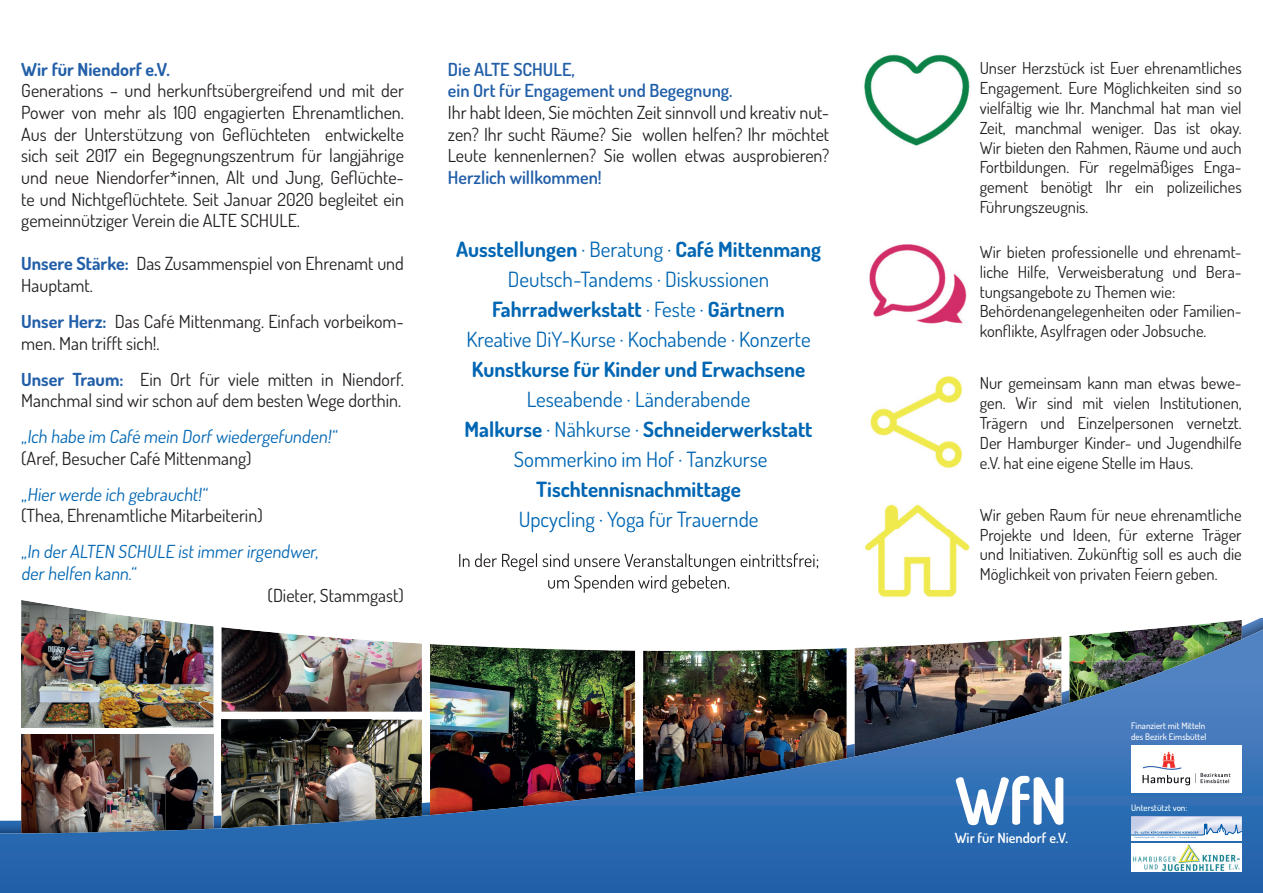
<style>
.page{position:relative;width:1263px;height:893px;background:#fff}
.page>*{position:absolute;margin:0;border:0;box-sizing:border-box;transform-origin:0 0}
.t1{font:21px/30px "Dosis";color:#0166b3;text-align:center}
.t2{font:700 21px "Dosis";color:#0166b3}
.t3{font:18px/21.6px "Dosis";color:#231f20}
.t4{font:18px/21.6px "Dosis";color:#0166b3}
.t5{font:600 18px/21.6px "Dosis";color:#225fa8}
.t6{font:700 18px "Dosis";color:#225fa8}
.t7{font:16.5px/19.8px "Dosis";color:#231f20;text-align:justify}
.t8{font:600 14.1px "Dosis";color:#fff}
.t9{font:500 9px/10.8px "Dosis";color:#fff}
.s1{font-weight:700;color:#225fa8}
.s2{font-weight:700}
</style>
<div class="page">
<img style="left:864px;top:54px;width:106px;height:92px">
<img style="left:870px;top:376px;width:93px;height:92px">
<img style="left:869px;top:244px;width:98px;height:80px">
<img style="left:884px;top:504px;width:64px;height:93px">
<img style="left:21px;top:611px;width:65px;height:18px">
<img style="left:21px;top:529px;width:874px;height:82px">
<img style="left:947px;top:529px;width:316px;height:100px">
<img style="left:894px;top:600px;width:54px;height:29px">
<img style="left:86px;top:610px;width:809px;height:19px">
<img style="left:520px;top:529px;width:238px;height:3px">
<img style="left:459px;top:553px;width:360px;height:18px">
<img style="left:548px;top:575px;width:181px;height:18px">
<img style="left:0;top:629px;width:1263px;height:264px">
<svg style="left:956px;top:776px;width:107px;height:49px"></svg>
<img style="left:1131px;top:745px;width:111px;height:47px">
<div style="left:1131px;top:817px;width:111px;height:23px;background:#fff"></div>
<svg style="left:1131px;top:817px;width:111px;height:21px"></svg>
<div style="left:1131px;top:843px;width:111px;height:29px;background:#fff"></div>
<img style="left:1132px;top:844px;width:108px;height:28px">
<p class="t6" style="left:21px;top:58px;width:150px">Wir für Niendorf e.V.</p>
<p class="t3" style="left:21px;top:80px;width:384px;text-align:justify">Generations – und herkunftsübergreifend und mit der Power von mehr als 100 engagierten Ehrenamtlichen.<br>Aus der Unterstützung von Geflüchteten entwickelte sich seit 2017 ein Begegnungszentrum für langjährige und neue Niendorfer*innen, Alt und Jung, Geflüchte&shy;te und Nichtgeflüchtete. Seit Januar 2020 begleitet ein gemeinnütziger Verein die ALTE SCHULE.</p>
<p class="t3" style="left:21px;top:252px;width:384px"><span class="s1">Unsere Stärke:</span> Das Zusammenspiel von Ehrenamt und<br>Hauptamt.</p>
<p class="t3" style="left:21px;top:310px;width:384px"><span class="s1">Unser Herz:</span> Das Café Mittenmang. Einfach vorbeikom&shy;men. Man trifft sich!.</p>
<p class="t3" style="left:21px;top:368px;width:384px"><span class="s1">Unser Traum:</span> Ein Ort für viele mitten in Niendorf.<br>Manchmal sind wir schon auf dem besten Wege dorthin.</p>
<p class="t4" style="left:21px;top:425px;width:320px">„Ich habe im Café mein Dorf wiedergefunden!“</p>
<p class="t3" style="left:21px;top:447px;width:232px">(Aref, Besucher Café Mittenmang)</p>
<p class="t4" style="left:21px;top:483px;width:190px">„Hier werde ich gebraucht!“</p>
<p class="t3" style="left:21px;top:504px;width:243px">(Thea, Ehrenamtliche Mitarbeiterin)</p>
<p class="t4" style="left:21px;top:540px;width:301px">„In der ALTEN SCHULE ist immer irgendwer, der helfen kann.“</p>
<p class="t3" style="left:268px;top:584px;width:138px">(Dieter, Stammgast)</p>
<p class="t5" style="left:448px;top:58px;width:286px">Die ALTE SCHULE,<br>ein Ort für Engagement und Begegnung.</p>
<p class="t3" style="left:448px;top:101px;width:383px;text-align:justify">Ihr habt Ideen, Sie möchten Zeit sinnvoll und kreativ nut&shy;zen? Ihr sucht Räume? Sie wollen helfen? Ihr möchtet Leute kennenlernen? Sie wollen etwas ausprobieren?</p>
<p class="t5" style="left:448px;top:166px;width:155px">Herzlich willkommen!</p>
<p class="t1" style="left:456px;top:234px;width:366px"><span class="s2">Ausstellungen</span> · Beratung · <span class="s2">Café Mittenmang </span>Deutsch-Tandems · Diskussionen <span class="s2">Fahrradwerkstatt</span> · Feste · <span class="s2">Gärtnern<br></span>Kreative DiY-Kurse · Kochabende · Konzerte</p>
<p class="t2" style="left:472px;top:356px;width:335px">Kunstkurse für Kinder und Erwachsene</p>
<p class="t1" style="left:465px;top:384px;width:349px">Leseabende · Länderabende<br><span class="s2">Malkurse</span> · Nähkurse · <span class="s2">Schneiderwerkstatt<br></span>Sommerkino im Hof · Tanzkurse</p>
<p class="t2" style="left:536px;top:476px;width:206px">Tischtennisnachmittage</p>
<p class="t1" style="left:519px;top:504px;width:241px">Upcycling · Yoga für Trauernde</p>
<p class="t7" style="left:980px;top:58px;width:263px">Unser Herzstück ist Euer ehrenamtliches Engagement. Eure Möglichkeiten sind so vielfältig wie Ihr. Manchmal hat man viel Zeit, manchmal weniger. Das ist okay.<br>Wir bieten den Rahmen, Räume und auch Fortbildungen. Für regelmäßiges Enga&shy;gement benötigt Ihr ein polizeiliches Führungszeugnis.</p>
<p class="t7" style="left:980px;top:242px;width:263px;text-align:left">Wir bieten professionelle und ehrenamt&shy;liche Hilfe, Verweisberatung und Bera&shy;tungsangebote zu Themen wie:<br>Behördenangelegenheiten oder Familien&shy;konflikte, Asylfragen oder Jobsuche.</p>
<p class="t7" style="left:980px;top:373px;width:263px">Nur gemeinsam kann man etwas bewe&shy;gen. Wir sind mit vielen Institutionen, Trägern und Einzelpersonen vernetzt.<br>Der Hamburger Kinder- und Jugendhilfe e.V. hat eine eigene Stelle im Haus.</p>
<p class="t7" style="left:980px;top:504px;width:263px">Wir geben Raum für neue ehrenamtliche Projekte und Ideen, für externe Träger und Initiativen. Zukünftig soll es auch die Möglichkeit von privaten Feiern geben.</p>
<p class="t9" style="left:1131px;top:720px;width:77px">Finanziert mit Mitteln des Bezirk Eimsbüttel</p>
<p class="t8" style="left:955px;top:829px;width:115px">Wir für Niendorf e.V.</p>
<p class="t9" style="left:1131px;top:802px;width:58px">Unterstützt von:</p>
</div>
